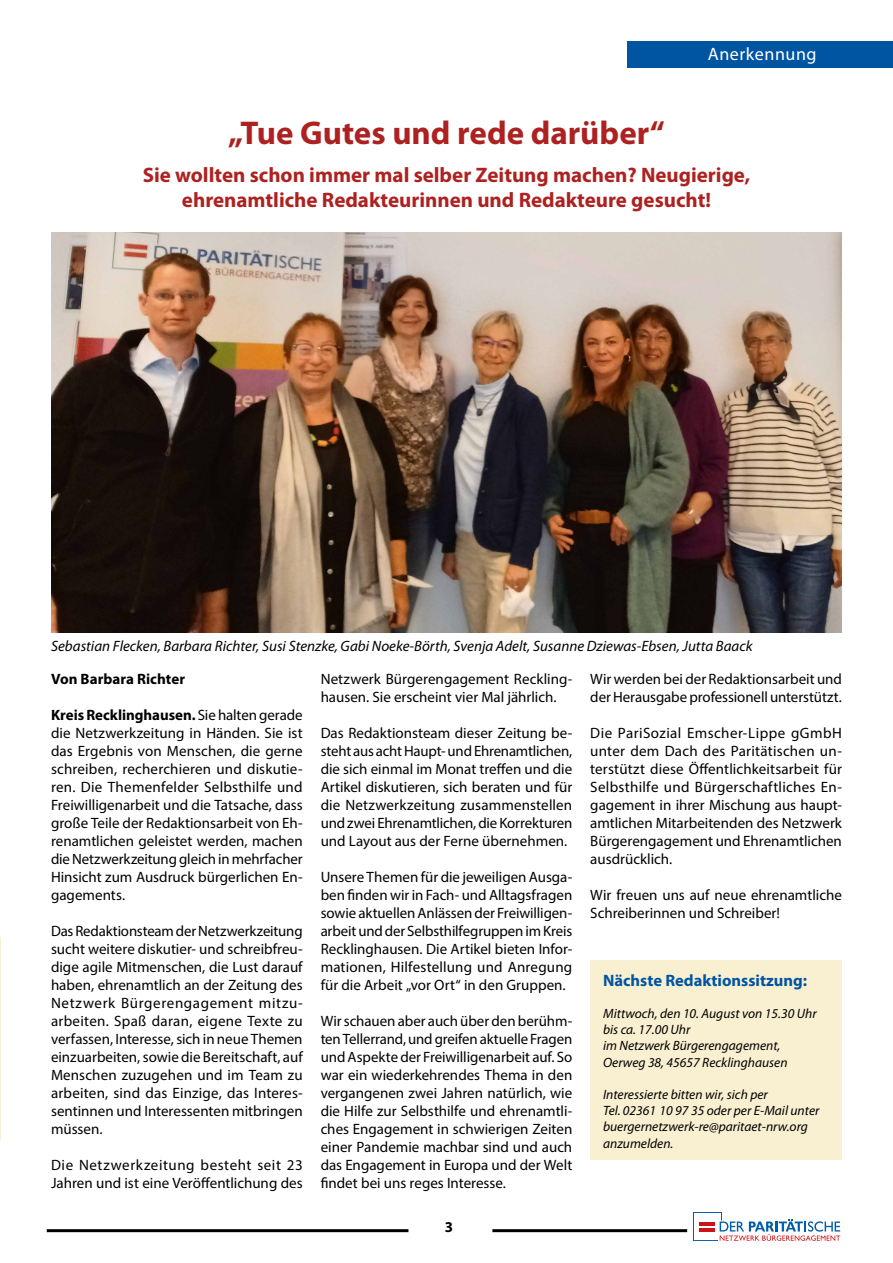
<style>
.page{position:relative;width:893px;height:1263px;background:#fff}
.page>*{position:absolute;margin:0;border:0;box-sizing:border-box;transform-origin:0 0}
.t1{font:700 33px "Myriad Pro";color:#ad2221}
.t2{font:700 21px/25.2px "Myriad Pro";color:#ad2221;text-align:center}
.t3{font:18px "Myriad Pro";letter-spacing:.03em;color:#fff}
.t4{font:700 16.5px "Myriad Pro";color:#0055a3}
.t5{font:15px/18px "Myriad Pro";color:#000;text-align:justify}
.t6{font:italic 15px "Myriad Pro";color:#000}
.t7{font:700 15px "Myriad Pro";letter-spacing:.005em;color:#000}
.t8{font:italic 13.5px/16.2px "Myriad Pro";color:#000}
.s1{font-weight:700}
</style>
<div class="page">
<img style="left:51px;top:232px;width:791px;height:400px">
<div style="left:590px;top:960px;width:252px;height:200px;background:#f9efd1"></div>
<hr style="left:0;top:937px;width:1px;height:202px;background:#f9efd1">
<svg style="left:693px;top:1212px;width:147px;height:29px"></svg>
<hr style="left:492px;top:1229px;width:195px;height:3px;background:#000">
<hr style="left:47px;top:1229px;width:361px;height:3px;background:#000">
<div style="left:627px;top:42px;width:266px;height:26px;background:#0055a3"></div>
<p class="t3" style="left:708px;top:43px;width:110px">Anerkennung</p>
<h1 class="t1" style="left:228px;top:111px;width:438px">„Tue Gutes und rede darüber“</h1>
<h2 class="t2" style="left:143px;top:162px;width:609px">Sie wollten schon immer mal selber Zeitung machen? Neugierige, ehrenamtliche Redakteurinnen und Redakteure gesucht!</h2>
<p class="t6" style="left:51px;top:637px;width:703px">Sebastian Flecken, Barbara Richter, Susi Stenzke, Gabi Noeke-Börth, Svenja Adelt, Susanne Dziewas-Ebsen, Jutta Baack</p>
<p class="t7" style="left:51px;top:669px;width:136px">Von Barbara Richter</p>
<p class="t5" style="left:51px;top:706px;width:253px"><span class="s1">Kreis Recklinghausen.</span> Sie halten gerade die Netzwerkzeitung in Händen. Sie ist das Ergebnis von Menschen, die gerne schreiben, recherchieren und diskutie&shy;ren. Die Themenfelder Selbsthilfe und Freiwilligenarbeit und die Tatsache, dass große Teile der Redaktionsarbeit von Eh&shy;renamtlichen geleistet werden, machen die Netzwerkzeitung gleich in mehrfacher Hinsicht zum Ausdruck bürgerlichen En&shy;gagements.</p>
<p class="t5" style="left:51px;top:922px;width:253px">Das Redaktionsteam der Netzwerkzeitung sucht weitere diskutier- und schreibfreu&shy;dige agile Mitmenschen, die Lust darauf haben, ehrenamtlich an der Zeitung des Netzwerk Bürgerengagement mitzu&shy;arbeiten. Spaß daran, eigene Texte zu verfassen, Interesse, sich in neue Themen einzuarbeiten, sowie die Bereitschaft, auf Menschen zuzugehen und im Team zu arbeiten, sind das Einzige, das Interes&shy;sentinnen und Interessenten mitbringen müssen.</p>
<p class="t5" style="left:51px;top:1156px;width:253px">Die Netzwerkzeitung besteht seit 23<br>Jahren und ist eine Veröffentlichung des</p>
<p class="t5" style="left:321px;top:670px;width:253px">Netzwerk Bürgerengagement Reckling&shy;hausen. Sie erscheint vier Mal jährlich.</p>
<p class="t5" style="left:321px;top:724px;width:253px">Das Redaktionsteam dieser Zeitung be&shy;steht aus acht Haupt- und Ehrenamtlichen, die sich einmal im Monat treffen und die Artikel diskutieren, sich beraten und für die Netzwerkzeitung zusammenstellen und zwei Ehrenamtlichen, die Korrekturen und Layout aus der Ferne übernehmen.</p>
<p class="t5" style="left:321px;top:868px;width:253px">Unsere Themen für die jeweiligen Ausga&shy;ben finden wir in Fach- und Alltagsfragen sowie aktuellen Anlässen der Freiwilligen&shy;arbeit und der Selbsthilfegruppen im Kreis Recklinghausen. Die Artikel bieten Infor&shy;mationen, Hilfestellung und Anregung für die Arbeit „vor Ort“ in den Gruppen.</p>
<p class="t5" style="left:321px;top:1012px;width:253px">Wir schauen aber auch über den berühm&shy;ten Tellerrand, und greifen aktuelle Fragen und Aspekte der Freiwilligenarbeit auf. So war ein wiederkehrendes Thema in den vergangenen zwei Jahren natürlich, wie die Hilfe zur Selbsthilfe und ehrenamtli&shy;ches Engagement in schwierigen Zeiten einer Pandemie machbar sind und auch das Engagement in Europa und der Welt findet bei uns reges Interesse.</p>
<p class="t7" style="left:445px;top:1217px;width:10px">3</p>
<p class="t5" style="left:590px;top:670px;width:253px">Wir werden bei der Redaktionsarbeit und der Herausgabe professionell unterstützt.</p>
<p class="t5" style="left:590px;top:724px;width:253px">Die PariSozial Emscher-Lippe gGmbH unter dem Dach des Paritätischen un&shy;terstützt diese Öffentlichkeitsarbeit für Selbsthilfe und Bürgerschaftliches En&shy;gagement in ihrer Mischung aus haupt&shy;amtlichen Mitarbeitenden des Netzwerk Bürgerengagement und Ehrenamtlichen ausdrücklich.</p>
<p class="t5" style="left:590px;top:886px;width:253px">Wir freuen uns auf neue ehrenamtliche<br>Schreiberinnen und Schreiber!</p>
<p class="t4" style="left:603px;top:969px;width:206px">Nächste Redaktionssitzung:</p>
<p class="t8" style="left:603px;top:1005px;width:215px">Mittwoch, den 10. August von 15.30 Uhr bis ca. 17.00 Uhr<br>im Netzwerk Bürgerengagement,<br>Oerweg 38, 45657 Recklinghausen</p>
<p class="t8" style="left:603px;top:1086px;width:218px">Interessierte bitten wir, sich per<br>Tel. 02361 10 97 35 oder per E-Mail unter buergernetzwerk-re@paritaet-nrw.org anzumelden.</p>
</div>
